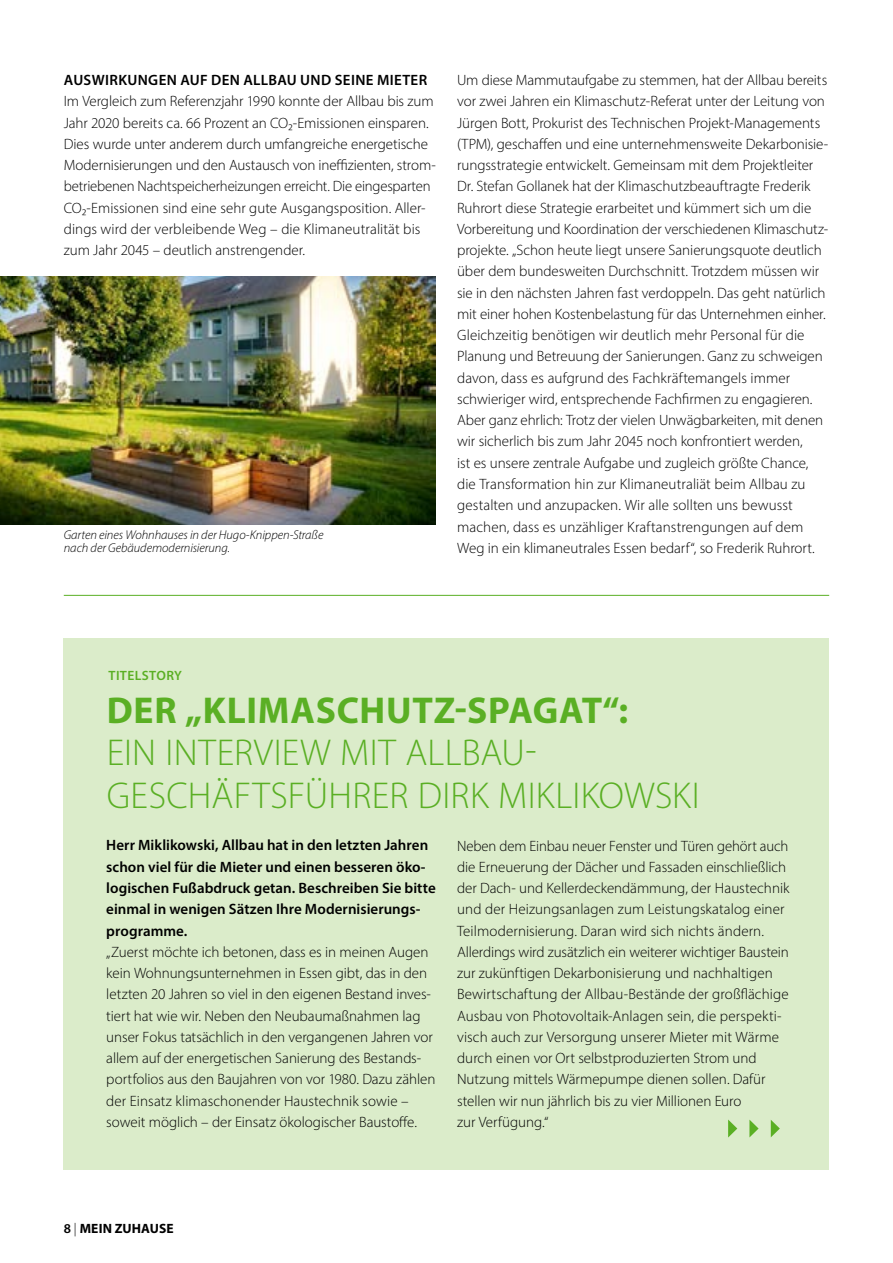
<style>
.page{position:relative;width:893px;height:1263px;background:#fff}
.page>*{position:absolute;margin:0;border:0;box-sizing:border-box;transform-origin:0 0}
.t1{font:300 37.5px/42.6px "Myriad Pro";letter-spacing:.01em;color:#5aaf24}
.t2{font:700 37.5px "Myriad Pro";letter-spacing:.02em;color:#5aaf24}
.t3{font:300 15px/21.3px "Myriad Pro";letter-spacing:-.005em;color:#000}
.t4{font:600 15px/21.3px "Myriad Pro";letter-spacing:.005em;color:#000}
.t5{font:600 15px "Myriad Pro";letter-spacing:.025em;color:#000}
.t6{font:700 13.5px "Myriad Pro";letter-spacing:.01em;color:#000}
.t7{font:600 13.5px "Myriad Pro";letter-spacing:.025em;color:#5aaf24}
.t8{font:italic 300 12.75px/13.5px "Myriad Pro";letter-spacing:-.005em;color:#000}
.s1{font-weight:600}
.s2{font-weight:300}
</style>
<div class="page">
<img style="left:0;top:276px;width:436px;height:249px">
<div style="left:64px;top:638px;width:765px;height:531px;background:#dbecca"></div>
<svg style="left:728px;top:1119px;width:9px;height:18px"></svg>
<svg style="left:749px;top:1119px;width:10px;height:18px"></svg>
<svg style="left:771px;top:1120px;width:9px;height:17px"></svg>
<hr style="left:64px;top:595px;width:765px;height:1px;background:#5aaf24">
<p class="t5" style="left:64px;top:70px;width:365px">AUSWIRKUNGEN AUF DEN ALLBAU UND SEINE MIETER</p>
<p class="t3" style="left:64px;top:91px;width:373px">Im Vergleich zum Referenzjahr 1990 konnte der Allbau bis zum Jahr 2020 bereits ca. 66 Prozent an CO₂-Emissionen einsparen.<br>Dies wurde unter anderem durch umfangreiche energetische Modernisierungen und den Austausch von ineffizienten, strom‑ betriebenen Nachtspeicherheizungen erreicht. Die eingesparten CO₂-Emissionen sind eine sehr gute Ausgangsposition. Aller‑ dings wird der verbleibende Weg – die Klimaneutralität bis zum Jahr 2045 – deutlich anstrengender.</p>
<p class="t8" style="left:64px;top:527px;width:261px">Garten eines Wohnhauses in der Hugo-Knippen-Straße nach der Gebäudemodernisierung.</p>
<p class="t3" style="left:457px;top:69px;width:373px">Um diese Mammutaufgabe zu stemmen, hat der Allbau bereits vor zwei Jahren ein Klimaschutz-Referat unter der Leitung von Jürgen Bott, Prokurist des Technischen Projekt-Managements (TPM), geschaffen und eine unternehmensweite Dekarbonisie&shy;rungsstrategie entwickelt. Gemeinsam mit dem Projektleiter Dr. Stefan Gollanek hat der Klimaschutzbeauftragte Frederik Ruhrort diese Strategie erarbeitet und kümmert sich um die Vorbereitung und Koordination der verschiedenen Klimaschutz‑ projekte. „Schon heute liegt unsere Sanierungsquote deutlich über dem bundesweiten Durchschnitt. Trotzdem müssen wir sie in den nächsten Jahren fast verdoppeln. Das geht natürlich mit einer hohen Kostenbelastung für das Unternehmen einher.<br>Gleichzeitig benötigen wir deutlich mehr Personal für die Planung und Betreuung der Sanierungen. Ganz zu schweigen davon, dass es aufgrund des Fachkräftemangels immer schwieriger wird, entsprechende Fachfirmen zu engagieren.<br>Aber ganz ehrlich: Trotz der vielen Unwägbarkeiten, mit denen wir sicherlich bis zum Jahr 2045 noch konfrontiert werden,<br>ist es unsere zentrale Aufgabe und zugleich größte Chance, die Transformation hin zur Klimaneutraliät beim Allbau zu gestalten und anzupacken. Wir alle sollten uns bewusst machen, dass es unzähliger Kraftanstrengungen auf dem Weg in ein klimaneutrales Essen bedarf“, so Frederik Ruhrort.</p>
<p class="t7" style="left:109px;top:667px;width:75px">TITELSTORY</p>
<h1 class="t2" style="left:107px;top:686px;width:523px">DER „KLIMASCHUTZ-SPAGAT“:</h1>
<h1 class="t1" style="left:107px;top:731px;width:595px">EIN INTERVIEW MIT ALLBAU-<br>GESCHÄFTSFÜHRER DIRK MIKLIKOWSKI</h1>
<p class="t3" style="left:457px;top:835px;width:334px">Neben dem Einbau neuer Fenster und Türen gehört auch die Erneuerung der Dächer und Fassaden einschließlich der Dach- und Kellerdeckendämmung, der Haustechnik und der Heizungsanlagen zum Leistungskatalog einer Teilmodernisierung. Daran wird sich nichts ändern.<br>Allerdings wird zusätzlich ein weiterer wichtiger Baustein zur zukünftigen Dekarbonisierung und nachhaltigen Bewirtschaftung der Allbau-Bestände der großflächige Ausbau von Photovoltaik-Anlagen sein, die perspekti&shy;visch auch zur Versorgung unserer Mieter mit Wärme durch einen vor Ort selbstproduzierten Strom und Nutzung mittels Wärmepumpe dienen sollen. Dafür stellen wir nun jährlich bis zu vier Millionen Euro<br>zur Verfügung.“</p>
<p class="t4" style="left:106px;top:834px;width:331px">Herr Miklikowski, Allbau hat in den letzten Jahren schon viel für die Mieter und einen besseren öko‑ logischen Fußabdruck getan. Beschreiben Sie bitte einmal in wenigen Sätzen Ihre Modernisierungs&shy;programme.</p>
<p class="t3" style="left:106px;top:941px;width:331px">„Zuerst möchte ich betonen, dass es in meinen Augen kein Wohnungsunternehmen in Essen gibt, das in den letzten 20 Jahren so viel in den eigenen Bestand inves‑ tiert hat wie wir. Neben den Neubaumaßnahmen lag unser Fokus tatsächlich in den vergangenen Jahren vor allem auf der energetischen Sanierung des Bestands&shy;portfolios aus den Baujahren von vor 1980. Dazu zählen der Einsatz klimaschonender Haustechnik sowie – soweit möglich – der Einsatz ökologischer Baustoffe.</p>
<p class="t6" style="left:64px;top:1220px;width:111px"><span class="s1">8</span> <span class="s2">|</span> MEIN ZUHAUSE</p>
</div>
